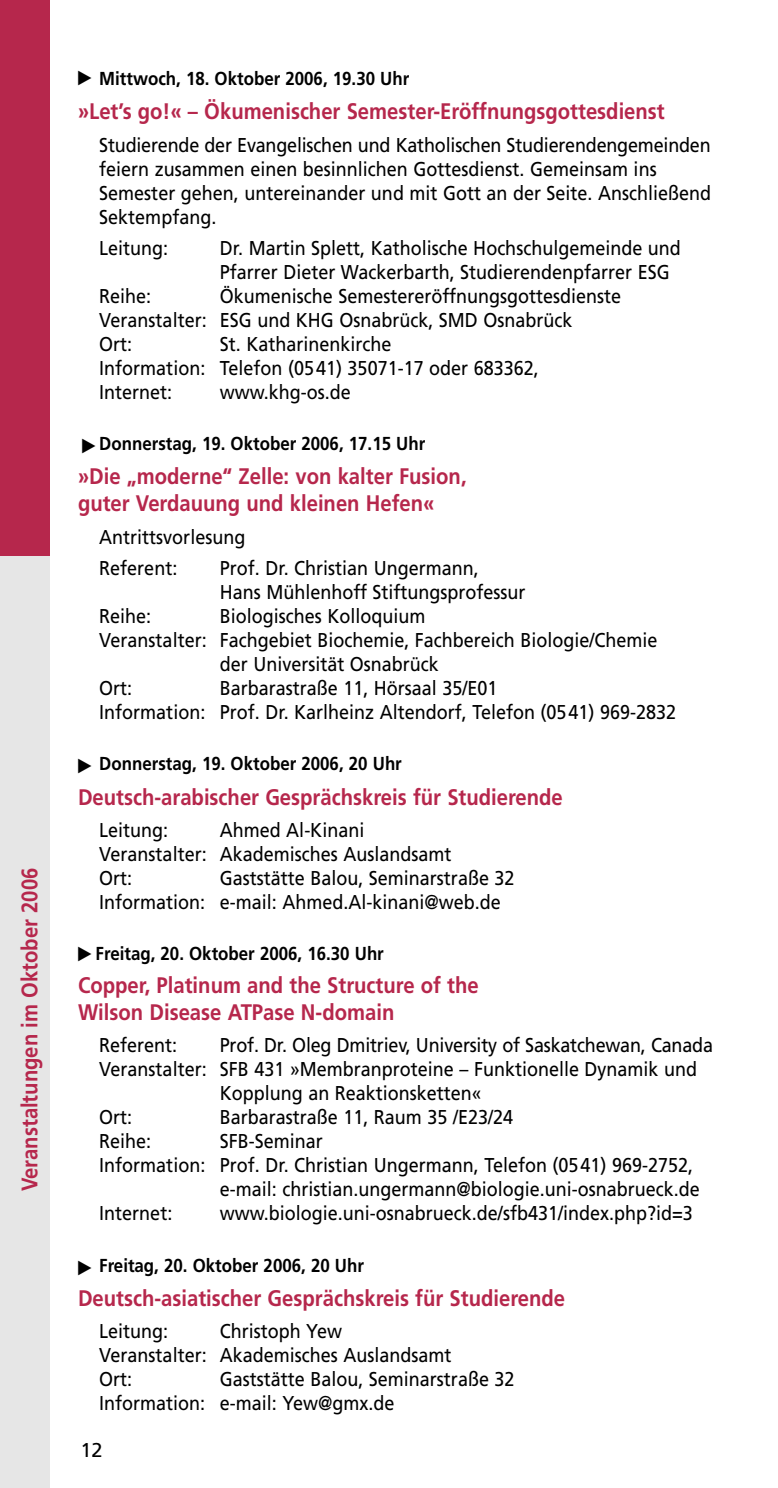
<style>
.page{position:relative;width:778px;height:1488px;background:#fff}
.page>*{position:absolute;margin:0;border:0;box-sizing:border-box;transform-origin:0 0}
.t1{font:700 22.5px/27px "Frutiger";color:#b6274c;scale:.9 1}
.t2{font:20px/24px "Frutiger";color:#000;scale:.9 1}
.t3{font:20px "Frutiger";color:#000}
.t4{font:700 18.75px "Frutiger";color:#000;scale:.9 1}
</style>
<div class="page">
<div style="left:0;top:0;width:50px;height:1487px;background:#b6274c"></div>
<div style="left:0;top:556px;width:50px;height:931px;background:#e6e6e6"></div>
<p class="t1" style="left:18px;top:1191px;width:361px;rotate:-90deg">Veranstaltungen im Oktober 2006</p>
<p class="t4" style="left:99px;top:71px;width:346px">Mittwoch, 18. Oktober 2006, 19.30 Uhr</p>
<p class="t1" style="left:78px;top:100px;width:653px">»Let’s go!« – Ökumenischer Semester-Eröffnungsgottesdienst</p>
<p class="t2" style="left:99px;top:134px;width:681px">Studierende der Evangelischen und Katholischen Studierendengemeinden feiern zusammen einen besinnlichen Gottesdienst. Gemeinsam ins Semester gehen, untereinander und mit Gott an der Seite. Anschließend Sektempfang.</p>
<p class="t2" style="left:99px;top:237px;width:78px">Leitung:</p>
<p class="t2" style="left:220px;top:237px;width:514px">Dr. Martin Splett, Katholische Hochschulgemeinde und<br>Pfarrer Dieter Wackerbarth, Studierendenpfarrer ESG</p>
<p class="t2" style="left:99px;top:285px;width:59px">Reihe:</p>
<p class="t2" style="left:99px;top:285px;width:581px;text-indent:120px">Ökumenische Semestereröffnungsgottesdienste<br>Veranstalter: ESG und KHG Osnabrück, SMD Osnabrück<br>Ort:</p>
<p class="t2" style="left:99px;top:333px;width:490px;text-indent:120px">St. Katharinenkirche<br>Information: Telefon (0541) 35071-17 oder 683362,<br>Internet:</p>
<p class="t2" style="left:220px;top:381px;width:147px">www.khg-os.de</p>
<p class="t4" style="left:99px;top:436px;width:364px">Donnerstag, 19. Oktober 2006, 17.15 Uhr</p>
<p class="t1" style="left:78px;top:465px;width:433px">»Die „moderne“ Zelle: von kalter Fusion, guter Verdauung und kleinen Hefen«</p>
<p class="t2" style="left:99px;top:523px;width:164px;line-height:31px">Antrittsvorlesung<br>Referent:</p>
<p class="t2" style="left:220px;top:557px;width:341px">Prof. Dr. Christian Ungermann,<br>Hans Mühlenhoff Stiftungsprofessur</p>
<p class="t2" style="left:99px;top:605px;width:59px">Reihe:</p>
<p class="t2" style="left:220px;top:605px;width:230px">Biologisches Kolloquium</p>
<p class="t2" style="left:99px;top:629px;width:621px">Veranstalter: Fachgebiet Biochemie, Fachbereich Biologie/Chemie</p>
<p class="t2" style="left:220px;top:653px;width:245px">der Universität Osnabrück</p>
<p class="t2" style="left:99px;top:677px;width:38px">Ort:</p>
<p class="t2" style="left:99px;top:677px;width:642px;text-indent:120px">Barbarastraße 11, Hörsaal 35/E01<br>Information: Prof. Dr. Karlheinz Altendorf, Telefon (0541) 969-2832</p>
<p class="t4" style="left:99px;top:756px;width:338px">Donnerstag, 19. Oktober 2006, 20 Uhr</p>
<p class="t1" style="left:78px;top:785px;width:540px">Deutsch-arabischer Gesprächskreis für Studierende</p>
<p class="t2" style="left:99px;top:819px;width:78px">Leitung:</p>
<p class="t2" style="left:99px;top:819px;width:393px;text-indent:120px">Ahmed Al-Kinani<br>Veranstalter: Akademisches Auslandsamt<br>Ort:</p>
<p class="t2" style="left:99px;top:867px;width:463px;text-indent:120px">Gaststätte Balou, Seminarstraße 32<br>Information: e-mail: Ahmed.Al-kinani@web.de</p>
<p class="t4" style="left:96px;top:946px;width:322px">Freitag, 20. Oktober 2006, 16.30 Uhr</p>
<p class="t1" style="left:78px;top:973px;width:447px">Copper, Platinum and the Structure of the<br>Wilson Disease ATPase N-domain</p>
<p class="t2" style="left:99px;top:1034px;width:88px">Referent:</p>
<p class="t2" style="left:220px;top:1034px;width:549px">Prof. Dr. Oleg Dmitriev, University of Saskatchewan, Canada</p>
<p class="t2" style="left:99px;top:1059px;width:665px">Veranstalter: SFB 431 »Membranproteine – Funktionelle Dynamik und</p>
<p class="t2" style="left:220px;top:1082px;width:293px">Kopplung an Reaktionsketten«</p>
<p class="t2" style="left:99px;top:1106px;width:38px">Ort:</p>
<p class="t2" style="left:220px;top:1106px;width:327px">Barbarastraße 11, Raum 35 /E23/24</p>
<p class="t2" style="left:99px;top:1131px;width:59px">Reihe:</p>
<p class="t2" style="left:220px;top:1131px;width:116px">SFB-Seminar</p>
<p class="t2" style="left:99px;top:1154px;width:661px">Information: Prof. Dr. Christian Ungermann, Telefon (0541) 969-2752,</p>
<p class="t2" style="left:220px;top:1178px;width:535px">e-mail: christian.ungermann@biologie.uni-osnabrueck.de</p>
<p class="t2" style="left:99px;top:1202px;width:83px">Internet:</p>
<p class="t2" style="left:220px;top:1202px;width:527px">www.biologie.uni-osnabrueck.de/sfb431/index.php?id=3</p>
<p class="t4" style="left:99px;top:1257px;width:295px">Freitag, 20. Oktober 2006, 20 Uhr</p>
<p class="t1" style="left:78px;top:1286px;width:543px">Deutsch-asiatischer Gesprächskreis für Studierende</p>
<p class="t2" style="left:99px;top:1320px;width:78px">Leitung:</p>
<p class="t2" style="left:99px;top:1320px;width:393px;text-indent:120px">Christoph Yew<br>Veranstalter: Akademisches Auslandsamt<br>Ort:</p>
<p class="t2" style="left:99px;top:1368px;width:463px;text-indent:120px">Gaststätte Balou, Seminarstraße 32<br>Information: e-mail: Yew@gmx.de</p>
<p class="t3" style="left:80px;top:1441px;width:24px">12</p>
</div>
